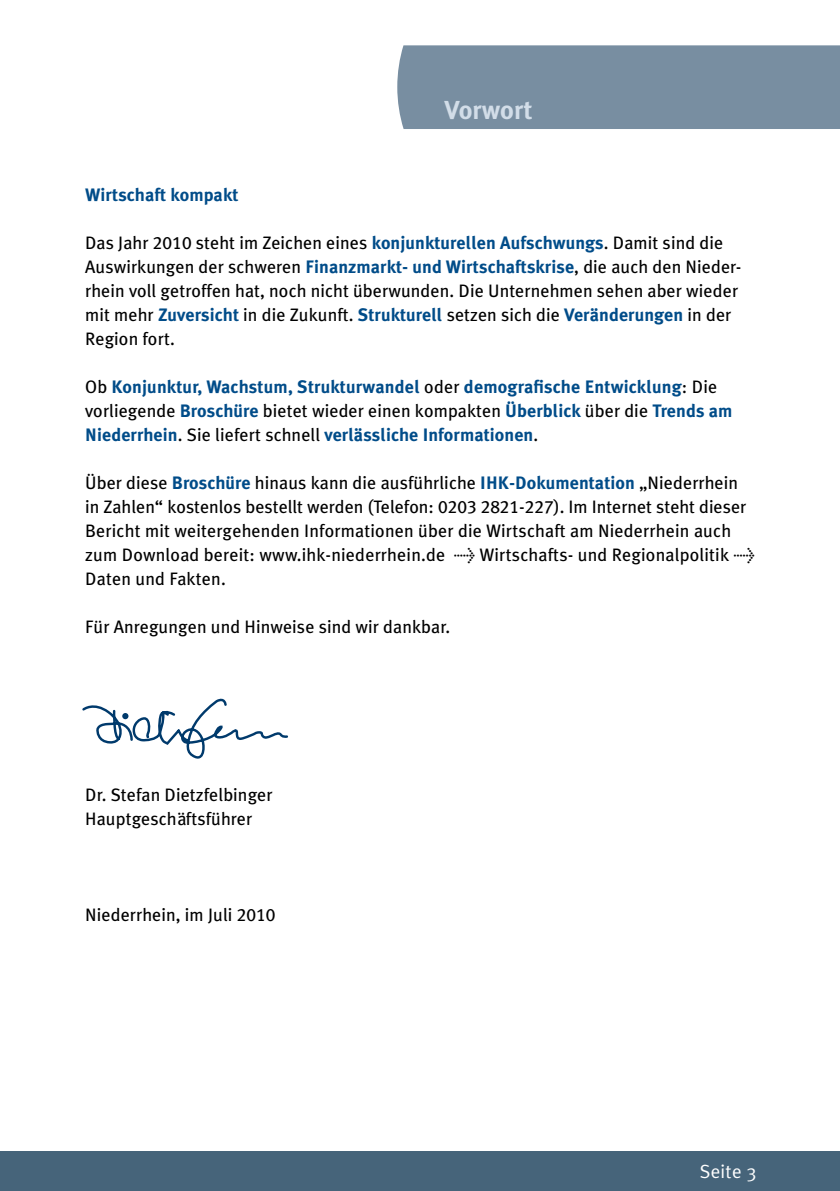
<style>
.page{position:relative;width:840px;height:1191px;background:#fff}
.page>*{position:absolute;margin:0;border:0;box-sizing:border-box;transform-origin:0 0}
.t1{font:700 26px "Meta Plus";color:#d2dde8}
.t2{font:19px "Meta Plus Normal";letter-spacing:.015em;color:#fff}
.t3{font:18px/24px "Meta Plus";letter-spacing:.005em;color:#000}
.t4{font:700 18px/24px "Meta Plus";letter-spacing:.005em;color:#004c89}
.s1{font-family:"Meta Plus Book Caps"}
.s2{font-weight:700;color:#004c89}
.s3{font-weight:400;color:#000}
</style>
<div class="page">
<div style="left:0;top:1151px;width:839px;height:40px;background:#46647a"></div>
<div style="left:397px;top:45px;width:442px;height:84px;background:#788ea1"></div>
<svg style="left:82px;top:698px;width:206px;height:61px"></svg>
<h1 class="t1" style="left:444px;top:95px;width:89px">Vorwort</h1>
<p class="t4" style="left:85px;top:183px;width:155px">Wirtschaft kompakt</p>
<p class="t3" style="left:85px;top:231px;width:657px">Das Jahr <span class="s1">2010</span> steht im Zeichen eines <span class="s2">konjunkturellen Aufschwungs</span>. Damit sind die Auswirkungen der schweren <span class="s2">Finanzmarkt- und Wirtschaftskrise</span>, die auch den Nieder&shy;rhein voll getroffen hat, noch nicht überwunden. Die Unternehmen sehen aber wieder mit mehr <span class="s2">Zuversicht</span> in die Zukunft. <span class="s2">Strukturell</span> setzen sich die <span class="s2">Veränderungen</span> in der Region fort.</p>
<p class="t4" style="left:85px;top:375px;width:648px"><span class="s3">Ob</span> Konjunktur, Wachstum, Strukturwandel <span class="s3">oder</span> demografische Entwicklung<span class="s3">: Die vorliegende</span> Broschüre <span class="s3">bietet wieder einen kompakten</span> Überblick <span class="s3">über die</span> Trends am<br>Niederrhein<span class="s3">. Sie liefert schnell</span> verlässliche Informationen<span class="s3">.</span></p>
<p class="t3" style="left:85px;top:471px;width:671px">Über diese <span class="s2">Broschüre</span> hinaus kann die ausführliche <span class="s2">IHK-Dokumentation</span> „Niederrhein in Zahlen“ kostenlos bestellt werden (Telefon: <span class="s1">0203 2821-227</span>). Im Internet steht dieser Bericht mit weitergehenden Informationen über die Wirtschaft am Niederrhein auch zum Download bereit: www.ihk-niederrhein.de &gt; Wirtschafts- und Regionalpolitik &gt; Daten und Fakten.</p>
<p class="t3" style="left:85px;top:615px;width:366px">Für Anregungen und Hinweise sind wir dankbar.</p>
<p class="t3" style="left:85px;top:783px;width:189px">Dr. Stefan Dietzfelbinger<br>Hauptgeschäftsführer</p>
<p class="t3" style="left:85px;top:903px;width:192px">Niederrhein, im Juli <span class="s1">2010</span></p>
<p class="t2" style="left:699px;top:1160px;width:58px">Seite 3</p>
</div>
